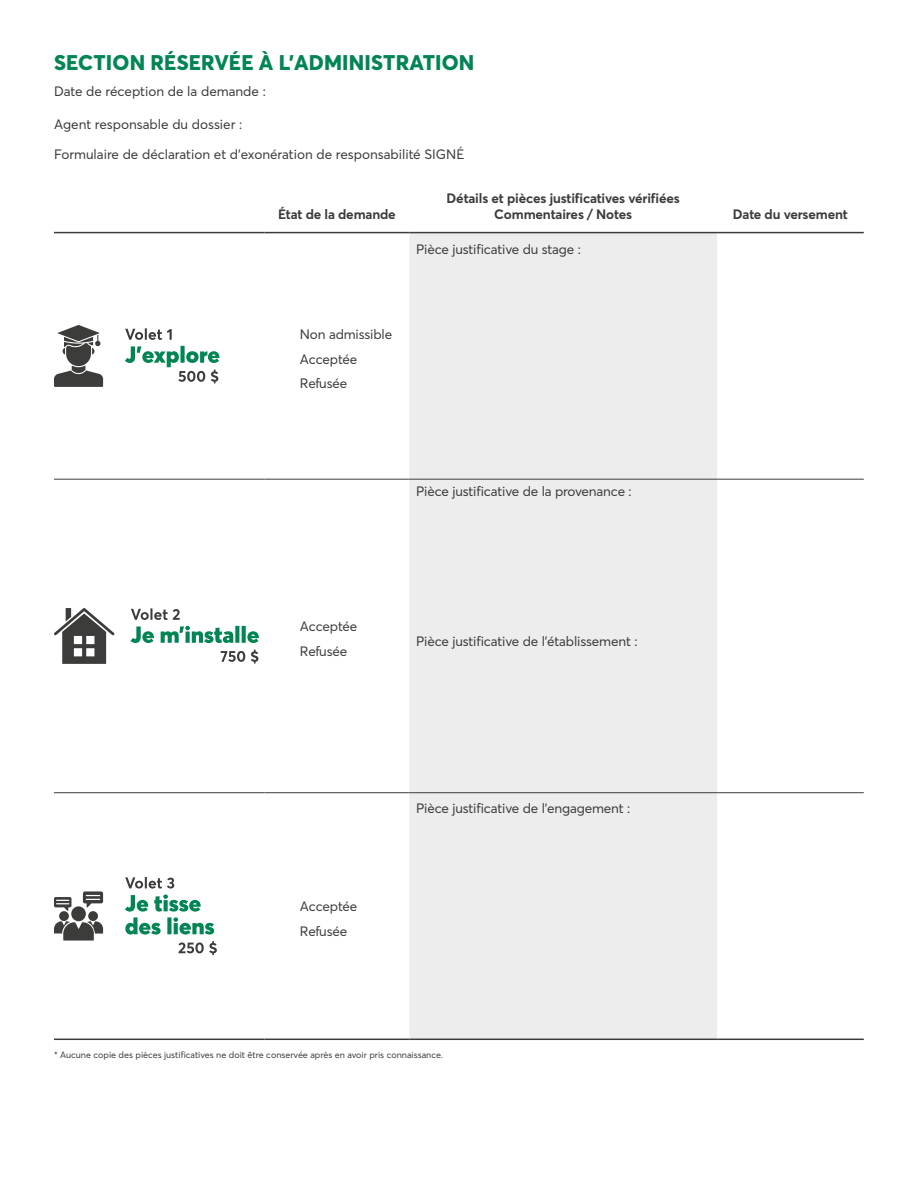
<style>
.page{position:relative;width:918px;height:1188px;background:#fff}
.page>*{position:absolute;margin:0;border:0;box-sizing:border-box;transform-origin:0 0}
.t1{font:800 21px "Desjardins Sans";letter-spacing:.01em;color:#008553}
.t2{font:13.5px "Desjardins Sans";letter-spacing:-.01em;color:#3c3c3b}
.t3{font:700 13.5px "Desjardins Sans";letter-spacing:-.01em;color:#3c3c3b}
.t4{font:9px "Desjardins Sans";color:#3c3c3b}
</style>
<div class="page">
<div style="left:409px;top:233px;width:308px;height:806px;background:#ededed"></div>
<hr style="left:54px;top:479px;width:211px;height:1px;background:#3c3c3b">
<hr style="left:265px;top:479px;width:144px;height:1px;background:#3c3c3b">
<hr style="left:409px;top:479px;width:308px;height:1px;background:#3c3c3b">
<hr style="left:717px;top:479px;width:147px;height:1px;background:#3c3c3b">
<hr style="left:54px;top:792px;width:211px;height:1px;background:#3c3c3b">
<hr style="left:265px;top:792px;width:144px;height:1px;background:#3c3c3b">
<hr style="left:409px;top:792px;width:308px;height:1px;background:#3c3c3b">
<hr style="left:717px;top:792px;width:147px;height:1px;background:#3c3c3b">
<hr style="left:54px;top:232px;width:211px;height:1px;background:#3c3c3b">
<hr style="left:265px;top:232px;width:144px;height:1px;background:#3c3c3b">
<hr style="left:409px;top:232px;width:308px;height:1px;background:#3c3c3b">
<hr style="left:717px;top:232px;width:147px;height:1px;background:#3c3c3b">
<hr style="left:54px;top:1039px;width:211px;height:1px;background:#3c3c3b">
<hr style="left:265px;top:1039px;width:144px;height:1px;background:#3c3c3b">
<hr style="left:409px;top:1039px;width:308px;height:1px;background:#3c3c3b">
<hr style="left:717px;top:1039px;width:147px;height:1px;background:#3c3c3b">
<svg style="left:54px;top:325px;width:49px;height:62px"></svg>
<svg style="left:125px;top:346px;width:94px;height:37px"></svg>
<svg style="left:125px;top:328px;width:47px;height:12px"></svg>
<svg style="left:54px;top:608px;width:61px;height:56px"></svg>
<svg style="left:221px;top:650px;width:37px;height:13px"></svg>
<svg style="left:131px;top:626px;width:128px;height:17px"></svg>
<svg style="left:131px;top:608px;width:49px;height:12px"></svg>
<div style="left:59px;top:911px;width:10px;height:10px;background:#3c3c3b;border-radius:50%"></div>
<div style="left:88px;top:911px;width:10px;height:10px;background:#3c3c3b;border-radius:50%"></div>
<svg style="left:54px;top:921px;width:49px;height:20px"></svg>
<div style="left:71px;top:906px;width:15px;height:15px;background:#3c3c3b;border-radius:50%"></div>
<svg style="left:83px;top:891px;width:20px;height:17px"></svg>
<svg style="left:54px;top:897px;width:17px;height:14px"></svg>
<svg style="left:178px;top:941px;width:39px;height:14px"></svg>
<svg style="left:125px;top:877px;width:89px;height:58px"></svg>
<p class="t1" style="left:54px;top:50px;width:422px">SECTION RÉSERVÉE À L’ADMINISTRATION</p>
<p class="t2" style="left:54px;top:83px;width:213px">Date de réception de la demande :</p>
<p class="t2" style="left:54px;top:116px;width:190px">Agent responsable du dossier :</p>
<p class="t2" style="left:54px;top:146px;width:412px">Formulaire de déclaration et d’exonération de responsabilité SIGNÉ</p>
<p class="t3" style="left:278px;top:206px;width:119px">État de la demande</p>
<p class="t3" style="left:447px;top:190px;width:235px">Détails et pièces justificatives vérifiées</p>
<p class="t3" style="left:494px;top:206px;width:139px">Commentaires / Notes</p>
<p class="t3" style="left:733px;top:206px;width:116px">Date du versement</p>
<p class="t2" style="left:416px;top:241px;width:166px">Pièce justificative du stage :</p>
<p class="t2" style="left:300px;top:326px;width:94px">Non admissible</p>
<p class="t2" style="left:300px;top:351px;width:59px">Acceptée</p>
<p class="t2" style="left:300px;top:375px;width:49px">Refusée</p>
<p class="t2" style="left:416px;top:483px;width:217px">Pièce justificative de la provenance :</p>
<p class="t2" style="left:300px;top:618px;width:59px">Acceptée</p>
<p class="t2" style="left:300px;top:643px;width:49px">Refusée</p>
<p class="t2" style="left:416px;top:633px;width:223px">Pièce justificative de l’établissement :</p>
<p class="t2" style="left:300px;top:898px;width:59px">Acceptée</p>
<p class="t2" style="left:300px;top:923px;width:49px">Refusée</p>
<p class="t2" style="left:416px;top:800px;width:216px">Pièce justificative de l’engagement :</p>
<p class="t4" style="left:54px;top:1050px;width:390px">* Aucune copie des pièces justificatives ne doit être conservée après en avoir pris connaissance.</p>
</div>
